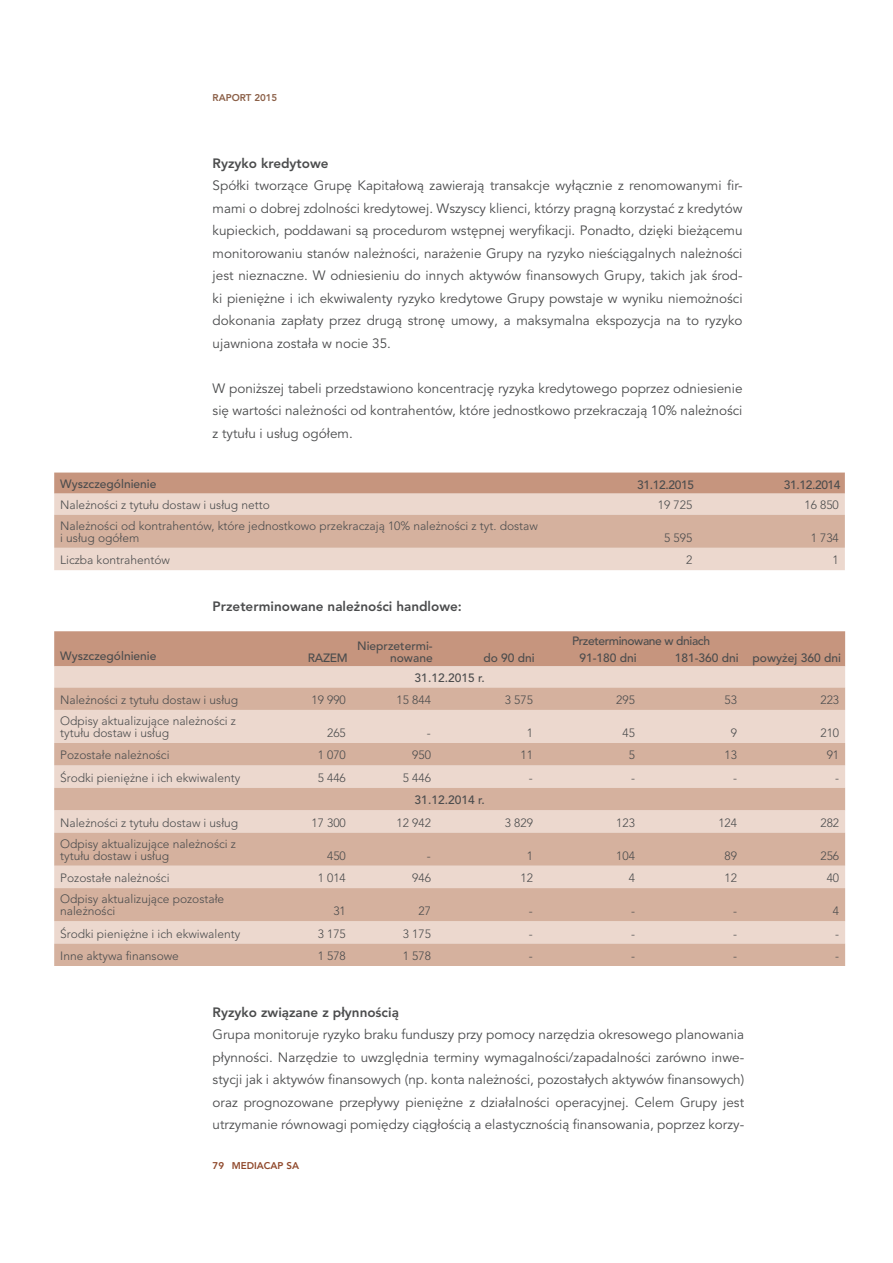
<style>
.page{position:relative;width:893px;height:1263px;background:#fff}
.page>*{position:absolute;margin:0;border:0;box-sizing:border-box;transform-origin:0 0}
.t1{font:13.5px/22.5px "Avenir LT Pro";color:#4b4c4d;text-align:justify}
.t2{font:800 13.5px "Avenir LT Pro";color:#4b4c4d}
.t3{font:300 12px/12px "Avenir LT Pro";color:#4b4c4d}
.t4{font:500 12px "Avenir LT Pro";color:#4b4c4d}
.t5{font:500 12px "Avenir LT Pro";letter-spacing:-.03em;color:#4b4c4d}
.t6{font:800 9.75px "Avenir LT Pro";color:#90492c}
.t7{font:800 9.75px "Avenir LT Pro";color:#8b5f47}
</style>
<div class="page">
<svg style="left:54px;top:472px;width:791px;height:22px;background:#c89983"></svg>
<div style="left:54px;top:494px;width:791px;height:76px;background:#ecd8ce"></div>
<div style="left:54px;top:515px;width:791px;height:33px;background:#d5b19e"></div>
<div style="left:54px;top:631px;width:791px;height:35px;background:#c6957e"></div>
<div style="left:54px;top:666px;width:791px;height:21px;background:#ecd8ce"></div>
<svg style="left:54px;top:687px;width:791px;height:279px;background:#dfc2b3"></svg>
<p class="t7" style="left:213px;top:92px;width:66px">RAPORT 2015</p>
<p class="t2" style="left:213px;top:155px;width:118px">Ryzyko kredytowe</p>
<p class="t1" style="left:213px;top:174px;width:531px">Spółki tworzące Grupę Kapitałową zawierają transakcje wyłącznie z renomowanymi fir&shy;mami o dobrej zdolności kredytowej. Wszyscy klienci, którzy pragną korzystać z kredytów kupieckich, poddawani są procedurom wstępnej weryfikacji. Ponadto, dzięki bieżącemu monitorowaniu stanów należności, narażenie Grupy na ryzyko nieściągalnych należności jest nieznaczne. W odniesieniu do innych aktywów finansowych Grupy, takich jak środ&shy;ki pieniężne i ich ekwiwalenty ryzyko kredytowe Grupy powstaje w wyniku niemożności dokonania zapłaty przez drugą stronę umowy, a maksymalna ekspozycja na to ryzyko ujawniona została w nocie 35.</p>
<p class="t1" style="left:213px;top:377px;width:531px">W poniższej tabeli przedstawiono koncentrację ryzyka kredytowego poprzez odniesienie się wartości należności od kontrahentów, które jednostkowo przekraczają 10% należności z tytułu i usług ogółem.</p>
<p class="t4" style="left:60px;top:476px;width:98px">Wyszczególnienie</p>
<p class="t4" style="left:637px;top:478px;width:58px">31.12.2015</p>
<p class="t4" style="left:784px;top:478px;width:58px">31.12.2014</p>
<p class="t3" style="left:60px;top:499px;width:211px">Należności z tytułu dostaw i usług netto</p>
<p class="t3" style="left:658px;top:499px;width:36px">19 725</p>
<p class="t3" style="left:804px;top:499px;width:36px">16 850</p>
<p class="t3" style="left:60px;top:520px;width:479px">Należności od kontrahentów, które jednostkowo przekraczają 10% należności z tyt. dostaw i usług ogółem</p>
<p class="t3" style="left:664px;top:532px;width:30px">5 595</p>
<p class="t3" style="left:811px;top:532px;width:30px">1 734</p>
<p class="t3" style="left:60px;top:554px;width:111px">Liczba kontrahentów</p>
<p class="t3" style="left:686px;top:554px;width:8px">2</p>
<p class="t3" style="left:833px;top:554px;width:8px">1</p>
<p class="t2" style="left:213px;top:599px;width:251px">Przeterminowane należności handlowe:</p>
<p class="t4" style="left:60px;top:649px;width:98px">Wyszczególnienie</p>
<p class="t4" style="left:308px;top:651px;width:41px">RAZEM</p>
<p class="t4" style="left:357px;top:639px;width:77px">Nieprzetermi-</p>
<p class="t4" style="left:390px;top:651px;width:44px">nowane</p>
<p class="t5" style="left:572px;top:633px;width:139px">Przeterminowane w dniach</p>
<p class="t4" style="left:483px;top:651px;width:53px">do 90 dni</p>
<p class="t4" style="left:579px;top:651px;width:59px">91-180 dni</p>
<p class="t4" style="left:675px;top:651px;width:66px">181-360 dni</p>
<p class="t4" style="left:753px;top:651px;width:90px">powyżej 360 dni</p>
<p class="t4" style="left:415px;top:670px;width:72px">31.12.2015 r.</p>
<p class="t3" style="left:60px;top:694px;width:180px">Należności z tytułu dostaw i usług</p>
<p class="t3" style="left:312px;top:694px;width:36px">19 990</p>
<p class="t3" style="left:397px;top:694px;width:36px">15 844</p>
<p class="t3" style="left:505px;top:694px;width:30px">3 575</p>
<p class="t3" style="left:616px;top:694px;width:20px">295</p>
<p class="t3" style="left:725px;top:694px;width:14px">53</p>
<p class="t3" style="left:820px;top:694px;width:20px">223</p>
<p class="t3" style="left:60px;top:715px;width:177px">Odpisy aktualizujące należności z tytułu dostaw i usług</p>
<p class="t3" style="left:327px;top:727px;width:20px">265</p>
<p class="t3" style="left:427px;top:727px;width:5px">-</p>
<p class="t3" style="left:527px;top:727px;width:8px">1</p>
<p class="t3" style="left:623px;top:727px;width:14px">45</p>
<p class="t3" style="left:731px;top:727px;width:8px">9</p>
<p class="t3" style="left:820px;top:727px;width:20px">210</p>
<p class="t3" style="left:60px;top:749px;width:111px">Pozostałe należności</p>
<p class="t3" style="left:318px;top:749px;width:30px">1 070</p>
<p class="t3" style="left:412px;top:749px;width:20px">950</p>
<p class="t3" style="left:520px;top:749px;width:14px">11</p>
<p class="t3" style="left:629px;top:749px;width:8px">5</p>
<p class="t3" style="left:725px;top:749px;width:14px">13</p>
<p class="t3" style="left:827px;top:749px;width:14px">91</p>
<p class="t3" style="left:60px;top:772px;width:182px">Środki pieniężne i ich ekwiwalenty</p>
<p class="t3" style="left:318px;top:772px;width:30px">5 446</p>
<p class="t3" style="left:403px;top:772px;width:30px">5 446</p>
<p class="t3" style="left:529px;top:772px;width:5px">-</p>
<p class="t3" style="left:631px;top:772px;width:5px">-</p>
<p class="t3" style="left:733px;top:772px;width:5px">-</p>
<p class="t3" style="left:835px;top:772px;width:5px">-</p>
<p class="t4" style="left:415px;top:793px;width:72px">31.12.2014 r.</p>
<p class="t3" style="left:60px;top:816px;width:180px">Należności z tytułu dostaw i usług</p>
<p class="t3" style="left:312px;top:816px;width:36px">17 300</p>
<p class="t3" style="left:397px;top:816px;width:36px">12 942</p>
<p class="t3" style="left:505px;top:816px;width:30px">3 829</p>
<p class="t3" style="left:616px;top:816px;width:20px">123</p>
<p class="t3" style="left:718px;top:816px;width:20px">124</p>
<p class="t3" style="left:820px;top:816px;width:20px">282</p>
<p class="t3" style="left:60px;top:837px;width:177px">Odpisy aktualizujące należności z tytułu dostaw i usług</p>
<p class="t3" style="left:327px;top:849px;width:20px">450</p>
<p class="t3" style="left:427px;top:849px;width:5px">-</p>
<p class="t3" style="left:527px;top:849px;width:8px">1</p>
<p class="t3" style="left:616px;top:849px;width:20px">104</p>
<p class="t3" style="left:725px;top:849px;width:14px">89</p>
<p class="t3" style="left:820px;top:849px;width:20px">256</p>
<p class="t3" style="left:60px;top:872px;width:111px">Pozostałe należności</p>
<p class="t3" style="left:318px;top:872px;width:30px">1 014</p>
<p class="t3" style="left:412px;top:872px;width:20px">946</p>
<p class="t3" style="left:520px;top:872px;width:14px">12</p>
<p class="t3" style="left:629px;top:872px;width:8px">4</p>
<p class="t3" style="left:725px;top:872px;width:14px">12</p>
<p class="t3" style="left:827px;top:872px;width:14px">40</p>
<p class="t3" style="left:60px;top:893px;width:166px">Odpisy aktualizujące pozostałe należności</p>
<p class="t3" style="left:333px;top:905px;width:14px">31</p>
<p class="t3" style="left:418px;top:905px;width:14px">27</p>
<p class="t3" style="left:529px;top:905px;width:5px">-</p>
<p class="t3" style="left:631px;top:905px;width:5px">-</p>
<p class="t3" style="left:733px;top:905px;width:5px">-</p>
<p class="t3" style="left:833px;top:905px;width:8px">4</p>
<p class="t3" style="left:60px;top:927px;width:182px">Środki pieniężne i ich ekwiwalenty</p>
<p class="t3" style="left:318px;top:927px;width:30px">3 175</p>
<p class="t3" style="left:403px;top:927px;width:30px">3 175</p>
<p class="t3" style="left:529px;top:927px;width:5px">-</p>
<p class="t3" style="left:631px;top:927px;width:5px">-</p>
<p class="t3" style="left:733px;top:927px;width:5px">-</p>
<p class="t3" style="left:835px;top:927px;width:5px">-</p>
<p class="t3" style="left:60px;top:950px;width:120px">Inne aktywa finansowe</p>
<p class="t3" style="left:318px;top:950px;width:30px">1 578</p>
<p class="t3" style="left:403px;top:950px;width:30px">1 578</p>
<p class="t3" style="left:529px;top:950px;width:5px">-</p>
<p class="t3" style="left:631px;top:950px;width:5px">-</p>
<p class="t3" style="left:733px;top:950px;width:5px">-</p>
<p class="t3" style="left:835px;top:950px;width:5px">-</p>
<p class="t2" style="left:213px;top:1004px;width:188px">Ryzyko związane z płynnością</p>
<p class="t1" style="left:213px;top:1023px;width:533px">Grupa monitoruje ryzyko braku funduszy przy pomocy narzędzia okresowego planowania płynności. Narzędzie to uwzględnia terminy wymagalności/zapadalności zarówno inwe&shy;stycji jak i aktywów finansowych (np. konta należności, pozostałych aktywów finansowych) oraz prognozowane przepływy pieniężne z działalności operacyjnej. Celem Grupy jest utrzymanie równowagi pomiędzy ciągłością a elastycznością finansowania, poprzez korzy-</p>
<p class="t6" style="left:213px;top:1160px;width:88px">79 MEDIACAP SA</p>
</div>
